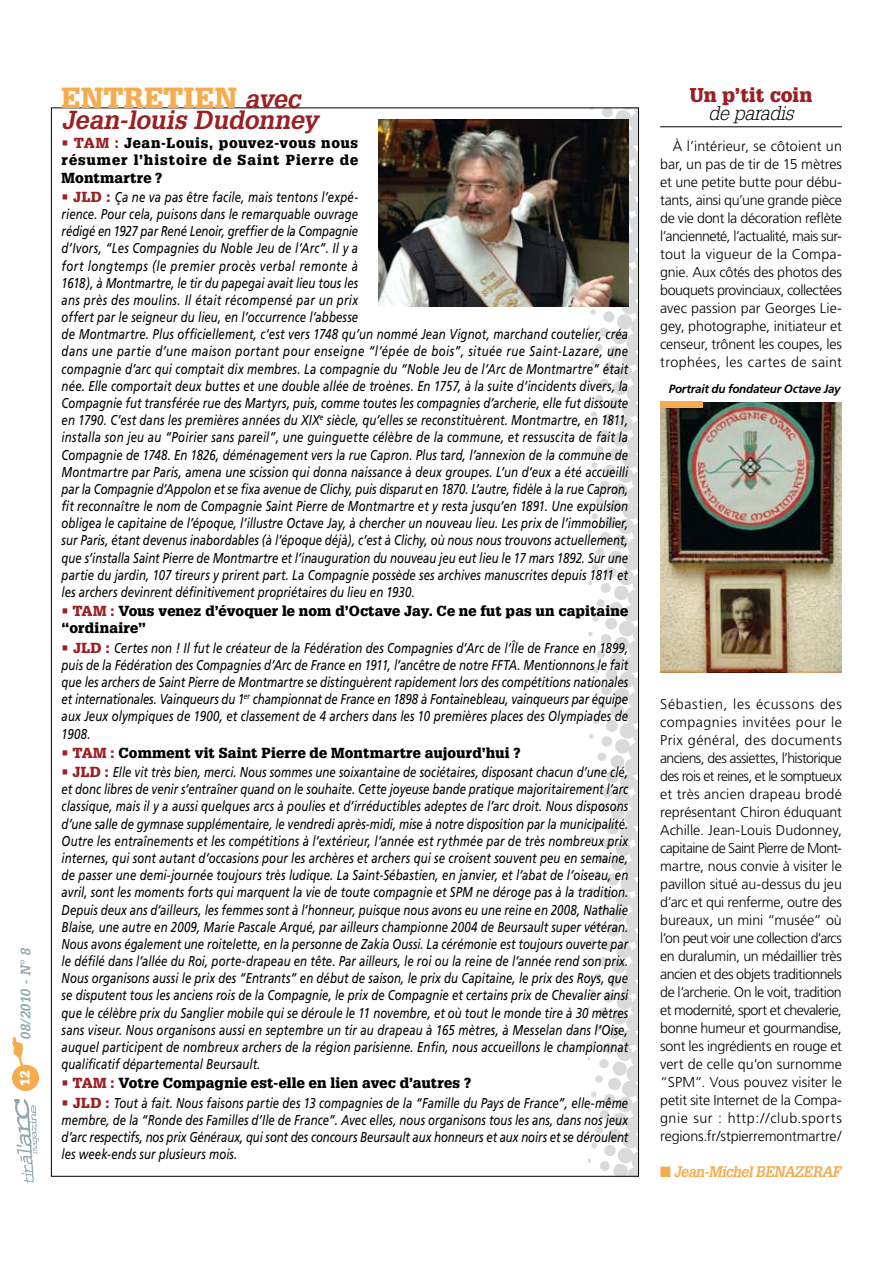
<style>
.page{position:relative;width:893px;height:1263px;background:#fff}
.page>*{position:absolute;margin:0;border:0;box-sizing:border-box;transform-origin:0 0}
.t1{font:900 28.5px "Glypha";letter-spacing:.02em;color:#f6ab4e}
.t2{font:italic 700 25.5px "Glypha";letter-spacing:-.01em;color:#9b2023}
.t3{font:900 19.5px "Glypha";color:#9b2023}
.t4{font:italic 300 19.5px "Glypha";letter-spacing:-.01em;color:#000}
.t5{font:italic 700 15px "Glypha";letter-spacing:-.035em;color:#f6ab4e;scale:.95 1}
.t6{font:italic 14.25px/17.1px "Frutiger";letter-spacing:.01em;color:#000;text-align:justify;scale:.8 1}
.t7{font:300 14.25px/18px "Frutiger";letter-spacing:-.005em;color:#000;text-align:justify}
.t8{font:900 14.25px/17.1px "Glypha";letter-spacing:.015em;color:#000;text-align:justify}
.t9{font:italic 700 13.5px "Glypha";color:#94a7b0}
.t10{font:900 13.5px "Glypha";color:#fff}
.t11{font:italic 700 12px "Frutiger";letter-spacing:-.015em;color:#000}
.s1{font-weight:700;font-style:italic;font-size:25.5px;color:#9b2023}
.s2{color:#9b2023}
.s3{font-family:"Glypha";font-weight:900;font-style:normal;color:#9b2023}
</style>
<div class="page">
<img style="left:660px;top:402px;width:182px;height:271px">
<div style="left:660px;top:401px;width:43px;height:7px;background:#f6ab4e"></div>
<img style="left:13px;top:1037px;width:26px;height:53px">
<img style="left:15px;top:1099px;width:23px;height:83px">
<img style="left:587px;top:109px;width:50px;height:1066px">
<hr style="left:660px;top:126px;width:182px;height:1px;background:#000">
<img style="left:378px;top:119px;width:250px;height:188px">
<p class="t9" style="left:17px;top:1040px;width:94px;rotate:-90deg">08/2010 - N° 8</p>
<p class="t10" style="left:17px;top:1085px;width:17px;rotate:-90deg">12</p>
<h1 class="t1" style="left:62px;top:81px;width:240px">Entretien <span class="s1">avec</span></h1>
<h2 class="t2" style="left:62px;top:104px;width:258px">Jean-louis Dudonney</h2>
<p class="t8" style="left:62px;top:135px;width:298px"><span class="s2">• TAM :</span> Jean-Louis, pouvez-vous nous résumer l’histoire de Saint Pierre de Montmartre ?</p>
<p class="t6" style="left:62px;top:188px;width:710px;text-align:left"><span class="s3">• JLD :</span> Ça ne va pas être facile, mais tentons l’expé-<br>rience. Pour cela, puisons dans le remarquable ouvrage<br>rédigé en 1927 par René Lenoir, greffier de la Compagnie<br>d’Ivors, “Les Compagnies du Noble Jeu de l’Arc”. Il y a<br>fort longtemps (le premier procès verbal remonte à<br>1618), à Montmartre, le tir du papegai avait lieu tous les<br>ans près des moulins. Il était récompensé par un prix<br>offert par le seigneur du lieu, en l’occurrence l’abbesse<br>de Montmartre. Plus officiellement, c’est vers 1748 qu’un nommé Jean Vignot, marchand coutelier, créa dans une partie d’une maison portant pour enseigne “l’épée de bois”, située rue Saint-Lazare, une compagnie d’arc qui comptait dix membres. La compagnie du “Noble Jeu de l’Arc de Montmartre” était née. Elle comportait deux buttes et une double allée de troènes. En 1757, à la suite d’incidents divers, la Compagnie fut transférée rue des Martyrs, puis, comme toutes les compagnies d’archerie, elle fut dissoute en 1790. C’est dans les premières années du XIX<sup>e</sup> siècle, qu’elles se reconstituèrent. Montmartre, en 1811, installa son jeu au “Poirier sans pareil”, une guinguette célèbre de la commune, et ressuscita de fait la Compagnie de 1748. En 1826, déménagement vers la rue Capron. Plus tard, l’annexion de la commune de Montmartre par Paris, amena une scission qui donna naissance à deux groupes. L’un d’eux a été accueilli par la Compagnie d’Appolon et se fixa avenue de Clichy, puis disparut en 1870. L’autre, fidèle à la rue Capron, fit reconnaître le nom de Compagnie Saint Pierre de Montmartre et y resta jusqu’en 1891. Une expulsion obligea le capitaine de l’époque, l’illustre Octave Jay, à chercher un nouveau lieu. Les prix de l’immobilier, sur Paris, étant devenus inabordables (à l’époque déjà), c’est à Clichy, où nous nous trouvons actuellement, que s’installa Saint Pierre de Montmartre et l’inauguration du nouveau jeu eut lieu le 17 mars 1892. Sur une partie du jardin, 107 tireurs y prirent part. La Compagnie possède ses archives manuscrites depuis 1811 et les archers devinrent définitivement propriétaires du lieu en 1930.</p>
<p class="t8" style="left:62px;top:602px;width:568px"><span class="s2">• TAM :</span> Vous venez d’évoquer le nom d’Octave Jay. Ce ne fut pas un capitaine “ordinaire”</p>
<p class="t6" style="left:62px;top:639px;width:710px"><span class="s3">• JLD :</span> Certes non ! Il fut le créateur de la Fédération des Compagnies d’Arc de l’Île de France en 1899, puis de la Fédération des Compagnies d’Arc de France en 1911, l’ancêtre de notre FFTA. Mentionnons le fait que les archers de Saint Pierre de Montmartre se distinguèrent rapidement lors des compétitions nationales et internationales. Vainqueurs du 1<sup>er</sup> championnat de France en 1898 à Fontainebleau, vainqueurs par équipe aux Jeux olympiques de 1900, et classement de 4 archers dans les 10 premières places des Olympiades de 1908.</p>
<p class="t8" style="left:62px;top:744px;width:460px"><span class="s2">• TAM :</span> Comment vit Saint Pierre de Montmartre aujourd’hui ?</p>
<p class="t6" style="left:62px;top:763px;width:710px"><span class="s3">• JLD :</span> Elle vit très bien, merci. Nous sommes une soixantaine de sociétaires, disposant chacun d’une clé, et donc libres de venir s’entraîner quand on le souhaite. Cette joyeuse bande pratique majoritairement l’arc classique, mais il y a aussi quelques arcs à poulies et d’irréductibles adeptes de l’arc droit. Nous disposons d’une salle de gymnase supplémentaire, le vendredi après-midi, mise à notre disposition par la municipalité.<br>Outre les entraînements et les compétitions à l’extérieur, l’année est rythmée par de très nombreux prix internes, qui sont autant d’occasions pour les archères et archers qui se croisent souvent peu en semaine, de passer une demi-journée toujours très ludique. La Saint-Sébastien, en janvier, et l’abat de l’oiseau, en avril, sont les moments forts qui marquent la vie de toute compagnie et SPM ne déroge pas à la tradition.<br>Depuis deux ans d’ailleurs, les femmes sont à l’honneur, puisque nous avons eu une reine en 2008, Nathalie Blaise, une autre en 2009, Marie Pascale Arqué, par ailleurs championne 2004 de Beursault super vétéran.<br>Nous avons également une roitelette, en la personne de Zakia Oussi. La cérémonie est toujours ouverte par le défilé dans l’allée du Roi, porte-drapeau en tête. Par ailleurs, le roi ou la reine de l’année rend son prix.<br>Nous organisons aussi le prix des “Entrants” en début de saison, le prix du Capitaine, le prix des Roys, que se disputent tous les anciens rois de la Compagnie, le prix de Compagnie et certains prix de Chevalier ainsi que le célèbre prix du Sanglier mobile qui se déroule le 11 novembre, et où tout le monde tire à 30 mètres sans viseur. Nous organisons aussi en septembre un tir au drapeau à 165 mètres, à Messelan dans l’Oise, auquel participent de nombreux archers de la région parisienne. Enfin, nous accueillons le championnat qualificatif départemental Beursault.</p>
<p class="t8" style="left:62px;top:1075px;width:411px"><span class="s2">• TAM :</span> Votre Compagnie est-elle en lien avec d’autres ?</p>
<p class="t6" style="left:62px;top:1094px;width:710px"><span class="s3">• JLD :</span> Tout à fait. Nous faisons partie des 13 compagnies de la “Famille du Pays de France”, elle-même membre, de la “Ronde des Familles d’Ile de France”. Avec elles, nous organisons tous les ans, dans nos jeux d’arc respectifs, nos prix Généraux, qui sont des concours Beursault aux honneurs et aux noirs et se déroulent les week-ends sur plusieurs mois.</p>
<h3 class="t3" style="left:690px;top:83px;width:124px">Un p’tit coin</h3>
<h3 class="t4" style="left:708px;top:102px;width:87px">de paradis</h3>
<p class="t7" style="left:660px;top:137px;width:183px;text-indent:13px">À l’intérieur, se côtoient un bar, un pas de tir de 15 mètres et une petite butte pour débu&shy;tants, ainsi qu’une grande pièce de vie dont la décoration reflète l’ancienneté, l’actualité, mais sur&shy;tout la vigueur de la Compa&shy;gnie. Aux côtés des photos des bouquets provinciaux, collectées avec passion par Georges Lie&shy;gey, photographe, initiateur et censeur, trônent les coupes, les trophées, les cartes de saint</p>
<p class="t11" style="left:669px;top:382px;width:173px">Portrait du fondateur Octave Jay</p>
<p class="t7" style="left:660px;top:695px;width:183px">Sébastien, les écussons des compagnies invitées pour le Prix général, des documents anciens, des assiettes, l’historique des rois et reines, et le somptueux et très ancien drapeau brodé représentant Chiron éduquant Achille. Jean-Louis Dudonney, capitaine de Saint Pierre de Mont&shy;martre, nous convie à visiter le pavillon situé au-dessus du jeu d’arc et qui renferme, outre des bureaux, un mini “musée” où l’on peut voir une collection d’arcs en duralumin, un médaillier très ancien et des objets traditionnels de l’archerie. On le voit, tradition et modernité, sport et chevalerie, bonne humeur et gourmandise, sont les ingrédients en rouge et vert de celle qu’on surnomme “SPM”. Vous pouvez visiter le petit site Internet de la Compa&shy;gnie sur : http://club.sports regions.fr/stpierremontmartre/</p>
<p class="t5" style="left:660px;top:1162px;width:192px">■ Jean-Michel Benazeraf</p>
</div>
